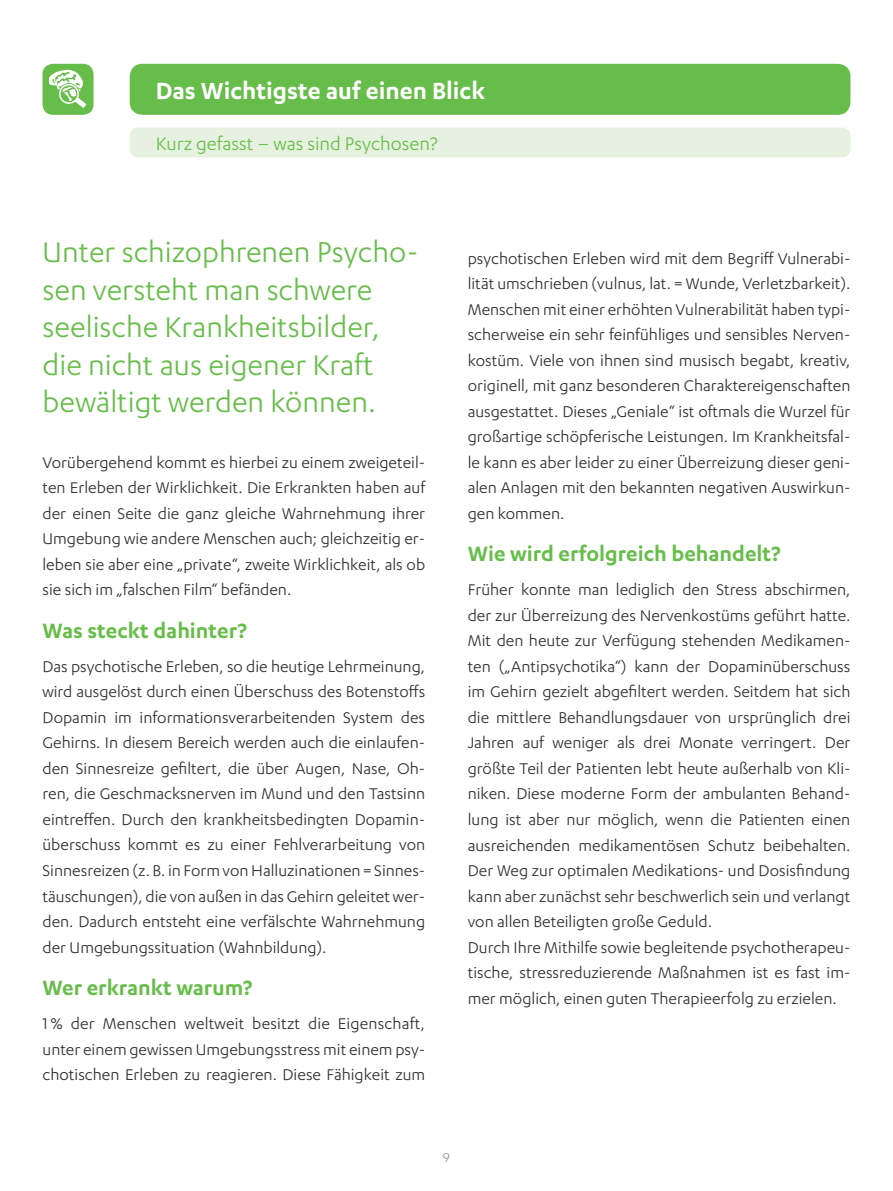
<style>
.page{position:relative;width:893px;height:1191px;background:#fff}
.page>*{position:absolute;margin:0;border:0;box-sizing:border-box;transform-origin:0 0}
.t1{font:33px/37.5px "Karbon";color:#67bd4a}
.t2{font:600 27px "Karbon";color:#fff}
.t3{font:600 24px "Karbon";color:#67bd4a}
.t4{font:21px "Karbon";color:#67bd4a}
.t5{font:18px/25.5px "Karbon";color:#312f30}
.t6{font:15px "Karbon";color:#939598}
</style>
<div class="page">
<div style="left:130px;top:64px;width:720px;height:51px;background:#67bd4a;border-radius:13px"></div>
<div style="left:43px;top:64px;width:51px;height:51px;background:#67bd4a;border-radius:10px"></div>
<svg style="left:49px;top:70px;width:38px;height:38px"></svg>
<div style="left:130px;top:128px;width:720px;height:29px;background:#e6f2df;border-radius:9px"></div>
<h2 class="t2" style="left:156px;top:75px;width:331px">Das Wichtigste auf einen Blick</h2>
<p class="t4" style="left:156px;top:132px;width:284px">Kurz gefasst – was sind Psychosen?</p>
<h1 class="t1" style="left:43px;top:233px;width:378px">Unter schizophrenen Psycho&shy;sen versteht man schwere seelische Krankheitsbilder, die nicht aus eigener Kraft bewältigt werden können.</h1>
<p class="t5" style="left:43px;top:449px;width:384px;text-align:justify">Vorübergehend kommt es hierbei zu einem zweigeteil&shy;ten Erleben der Wirklichkeit. Die Erkrankten haben auf der einen Seite die ganz gleiche Wahrnehmung ihrer Umgebung wie andere Menschen auch; gleichzeitig er&shy;leben sie aber eine „private“, zweite Wirklichkeit, als ob sie sich im „falschen Film“ befänden.</p>
<h3 class="t3" style="left:43px;top:617px;width:206px">Was steckt dahinter?</h3>
<p class="t5" style="left:43px;top:653px;width:384px">Das psychotische Erleben, so die heutige Lehrmeinung, wird ausgelöst durch einen Überschuss des Botenstoffs Dopamin im informationsverarbeitenden System des Gehirns. In diesem Bereich werden auch die einlaufen&shy;den Sinnesreize gefiltert, die über Augen, Nase, Oh&shy;ren, die Geschmacksnerven im Mund und den Tastsinn eintreffen. Durch den krankheitsbedingten Dopamin&shy;überschuss kommt es zu einer Fehlverarbeitung von Sinnesreizen (z. B. in Form von Halluzinationen = Sinnes&shy;täuschungen), die von außen in das Gehirn geleitet wer&shy;den. Dadurch entsteht eine verfälschte Wahrnehmung der Umgebungssituation (Wahnbildung).</p>
<h3 class="t3" style="left:43px;top:974px;width:211px">Wer erkrankt warum?</h3>
<p class="t5" style="left:43px;top:1010px;width:384px;text-align:justify">1% der Menschen weltweit besitzt die Eigenschaft, unter einem gewissen Umgebungsstress mit einem psy&shy;chotischen Erleben zu reagieren. Diese Fähigkeit zum</p>
<p class="t5" style="left:468px;top:245px;width:384px">psychotischen Erleben wird mit dem Begriff Vulnerabi&shy;lität umschrieben (vulnus, lat. = Wunde, Verletzbarkeit).<br>Menschen mit einer erhöhten Vulnerabilität haben typi&shy;scherweise ein sehr feinfühliges und sensibles Nerven&shy;kostüm. Viele von ihnen sind musisch begabt, kreativ, originell, mit ganz besonderen Charaktereigenschaften ausgestattet. Dieses „Geniale“ ist oftmals die Wurzel für großartige schöpferische Leistungen. Im Krankheitsfal&shy;le kann es aber leider zu einer Überreizung dieser geni&shy;alen Anlagen mit den bekannten negativen Auswirkun&shy;gen kommen.</p>
<h3 class="t3" style="left:468px;top:540px;width:314px">Wie wird erfolgreich behandelt?</h3>
<p class="t5" style="left:468px;top:576px;width:384px">Früher konnte man lediglich den Stress abschirmen, der zur Überreizung des Nervenkostüms geführt hatte.<br>Mit den heute zur Verfügung stehenden Medikamen&shy;ten („Antipsychotika“) kann der Dopaminüberschuss im Gehirn gezielt abgefiltert werden. Seitdem hat sich die mittlere Behandlungsdauer von ursprünglich drei Jahren auf weniger als drei Monate verringert. Der größte Teil der Patienten lebt heute außerhalb von Kli&shy;niken. Diese moderne Form der ambulanten Behand&shy;lung ist aber nur möglich, wenn die Patienten einen ausreichenden medikamentösen Schutz beibehalten.<br>Der Weg zur optimalen Medikations- und Dosisfindung kann aber zunächst sehr beschwerlich sein und verlangt von allen Beteiligten große Geduld.<br>Durch Ihre Mithilfe sowie begleitende psychotherapeu&shy;tische, stressreduzierende Maßnahmen ist es fast im&shy;mer möglich, einen guten Therapieerfolg zu erzielen.</p>
<p class="t6" style="left:443px;top:1148px;width:9px">9</p>
</div>
